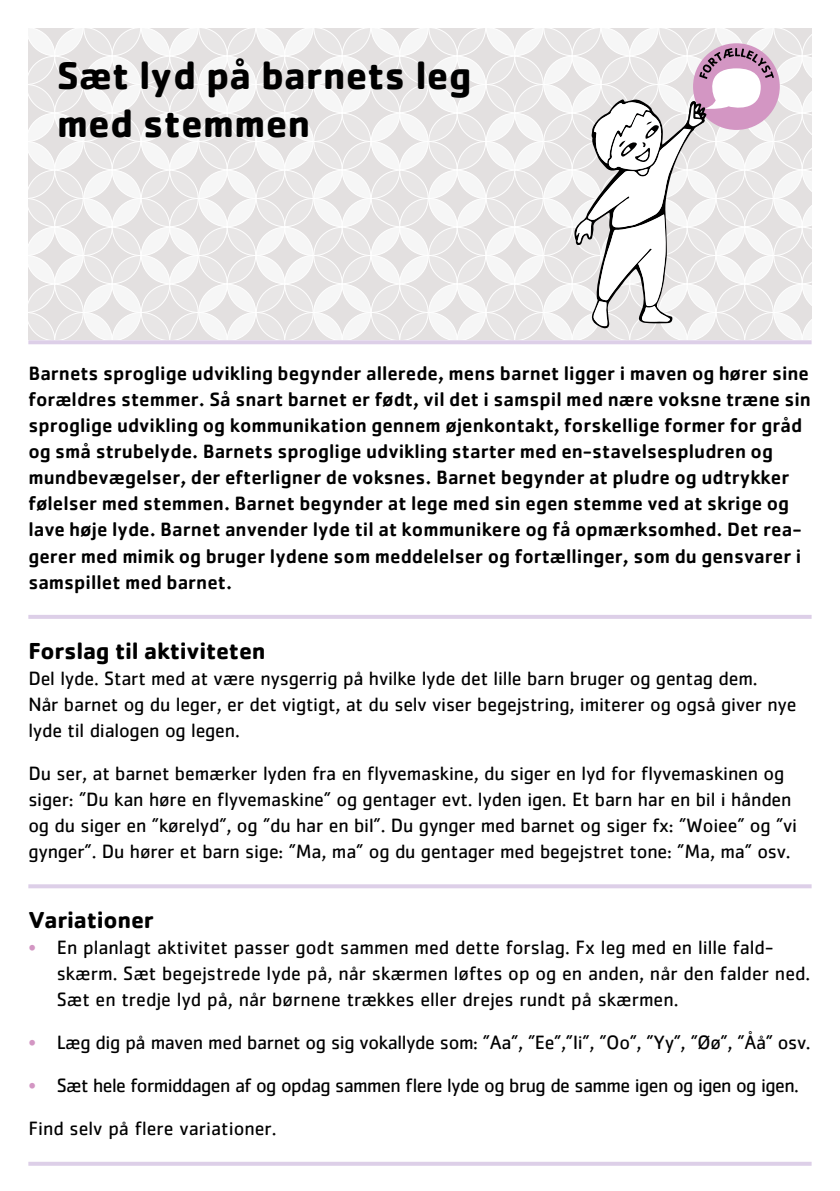
<style>
.page{position:relative;width:840px;height:1191px;background:#fff}
.page>*{position:absolute;margin:0;border:0;box-sizing:border-box;transform-origin:0 0}
.t1{font:700 40px/48px "Cachet";color:#000}
.t2{font:700 24px "Cachet";letter-spacing:-.01em;color:#000}
.t3{font:20px/26px "Cachet";letter-spacing:-.01em;color:#000}
.t4{font:500 20px/26px "Cachet";color:#000}
.t5{font:20px/43px "Cachet";letter-spacing:-.03em;color:#000}
.s1{color:#d396c3}
</style>
<div class="page">
<svg style="left:28px;top:28px;width:783px;height:312px;fill:#e8e6e6"></svg>
<div style="left:692px;top:43px;width:87px;height:87px;background:#d396c3;border-radius:50%"></div>
<svg style="left:574px;top:48px;width:199px;height:281px"></svg>
<hr style="left:28px;top:615px;width:783px;height:4px;background:#ddcfe8">
<svg style="left:28px;top:884px;width:783px;height:4px;background:#dfd2e9"></svg>
<svg style="left:28px;top:1161px;width:783px;height:4px;fill:#ddcfe8"></svg>
<svg style="left:28px;top:340px;width:783px;height:4px;background:#dfd2e9"></svg>
<h1 class="t1" style="left:57px;top:50px;width:416px">Sæt lyd på barnets leg med stemmen</h1>
<p class="t4" style="left:28px;top:360px;width:783px">Barnets sproglige udvikling begynder allerede, mens barnet ligger i maven og hører sine forældres stemmer. Så snart barnet er født, vil det i samspil med nære voksne træne sin sproglige udvikling og kommunikation gennem øjenkontakt, forskellige former for gråd og små strubelyde. Barnets sproglige udvikling starter med en-stavelsespludren og mundbevægelser, der efterligner de voksnes. Barnet begynder at pludre og udtrykker følelser med stemmen. Barnet begynder at lege med sin egen stemme ved at skrige og lave høje lyde. Barnet anvender lyde til at kommunikere og få opmærksomhed. Det rea&shy;gerer med mimik og bruger lydene som meddelelser og fortællinger, som du gensvarer i samspillet med barnet.</p>
<p class="t2" style="left:28px;top:635px;width:238px">Forslag til aktiviteten</p>
<p class="t3" style="left:28px;top:665px;width:769px">Del lyde. Start med at være nysgerrig på hvilke lyde det lille barn bruger og gentag dem.<br>Når barnet og du leger, er det vigtigt, at du selv viser begejstring, imiterer og også giver nye lyde til dialogen og legen.</p>
<p class="t3" style="left:28px;top:760px;width:770px">Du ser, at barnet bemærker lyden fra en flyvemaskine, du siger en lyd for flyvemaskinen og siger: ”Du kan høre en flyvemaskine” og gentager evt. lyden igen. Et barn har en bil i hånden og du siger en ”kørelyd”, og ”du har en bil”. Du gynger med barnet og siger fx: ”Woiee” og ”vi gynger”. Du hører et barn sige: ”Ma, ma” og du gentager med begejstret tone: ”Ma, ma” osv.</p>
<p class="t2" style="left:28px;top:904px;width:127px">Variationer</p>
<p class="t3" style="left:57px;top:934px;width:754px;text-indent:-28px"><span class="s1">•</span> En planlagt aktivitet passer godt sammen med dette forslag. Fx leg med en lille fald&shy;skærm. Sæt begejstrede lyde på, når skærmen løftes op og en anden, når den falder ned.<br>Sæt en tredje lyd på, når børnene trækkes eller drejes rundt på skærmen.</p>
<p class="t3" style="left:28px;top:1029px;width:783px"><span class="s1">•</span> Læg dig på maven med barnet og sig vokallyde som: ”Aa”, ”Ee”,”Ii”, ”Oo”, ”Yy”, ”Øø”, ”Åå” osv.</p>
<p class="t5" style="left:28px;top:1063px;width:771px"><span class="s1">•</span> Sæt hele formiddagen af og opdag sammen flere lyde og brug de samme igen og igen og igen.<br>Find selv på flere variationer.</p>
</div>
